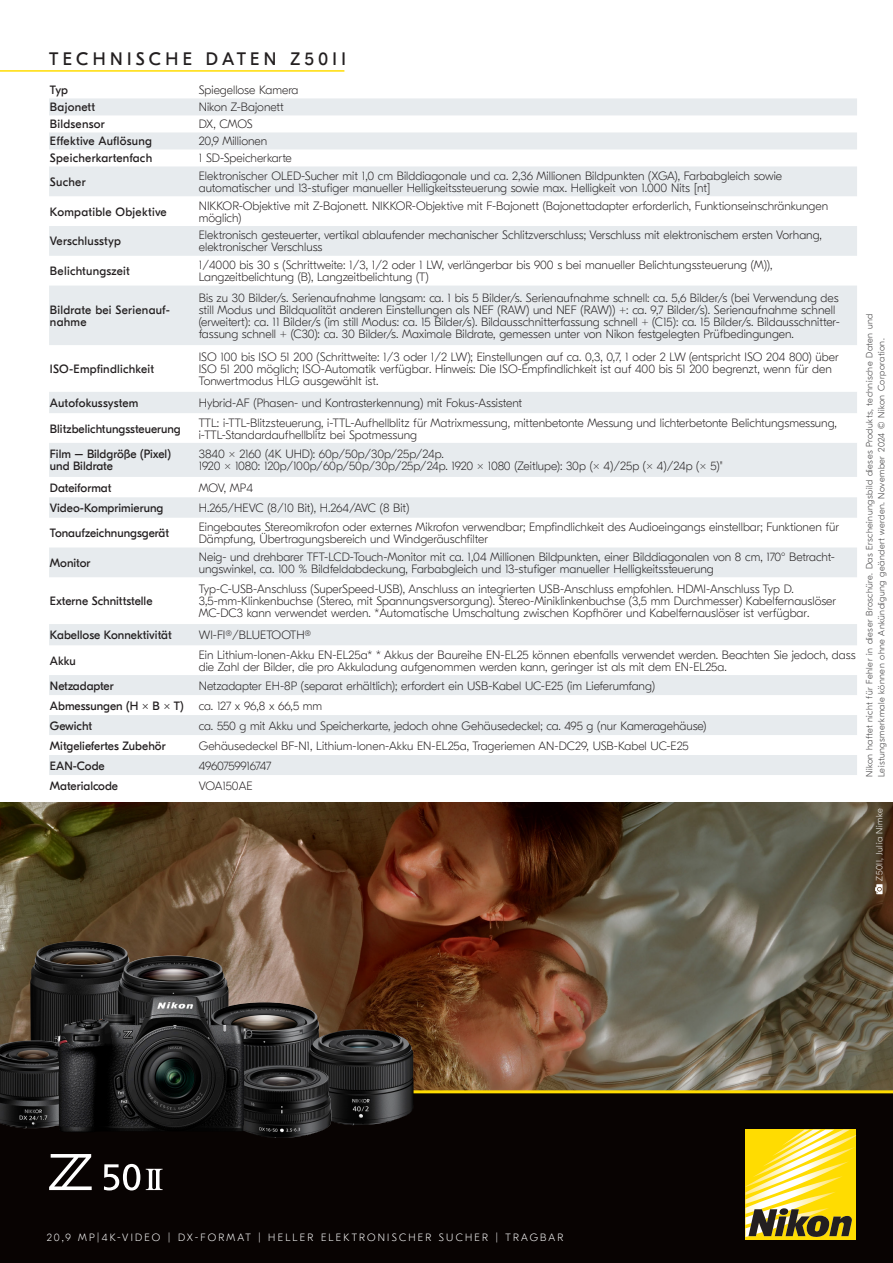
<style>
.page{position:relative;width:893px;height:1263px;background:#fff}
.page>*{position:absolute;margin:0;border:0;box-sizing:border-box;transform-origin:0 0}
.t1{font:18px "GT Eesti Pro Display";letter-spacing:.24em;color:#231f20}
.t2{font:100 12px/12px "GT Eesti Pro Display";color:#231f20}
.t3{font:12px/12px "GT Eesti Pro Display";color:#231f20}
.t4{font:12px/12px "GT Eesti Pro Display";letter-spacing:.02em;color:#231f20}
.t5{font:100 12px "GT Eesti Pro Display";letter-spacing:-.025em;color:#231f20}
.t6{font:100 12px "GT Eesti Pro Display";letter-spacing:-.02em;color:#231f20}
.t7{font:100 10.5px "GT Eesti Pro Display";letter-spacing:.21em;color:#fff}
.t8{font:100 9px/12px "GT Eesti Pro Display";letter-spacing:.05em;color:#333233}
.t9{font:100 9px "GT Eesti Pro Display";letter-spacing:.05em;color:#fff}
</style>
<div class="page">
<div style="left:0;top:1090px;width:893px;height:173px;background:#080302"></div>
<img style="left:0;top:803px;width:893px;height:287px">
<div style="left:745px;top:1130px;width:111px;height:110px;background:#ffdc01"></div>
<svg style="left:745px;top:1130px;width:111px;height:107px"></svg>
<svg style="left:875px;top:884px;width:8px;height:10px"></svg>
<hr style="left:0;top:1090px;width:893px;height:3px;background:#ffdc01">
<svg style="left:49px;top:1154px;width:43px;height:36px"></svg>
<svg style="left:104px;top:1164px;width:36px;height:26px"></svg>
<svg style="left:146px;top:1169px;width:17px;height:21px"></svg>
<img style="left:30px;top:941px;width:104px;height:99px">
<img style="left:118px;top:956px;width:110px;height:40px">
<img style="left:252px;top:1002px;width:67px;height:63px">
<img style="left:0;top:1040px;width:55px;height:88px">
<img style="left:308px;top:1029px;width:106px;height:97px">
<img style="left:247px;top:1065px;width:84px;height:73px">
<img style="left:55px;top:996px;width:197px;height:136px">
<hr style="left:0;top:70px;width:344px;height:2px;background:#ffdc01">
<svg style="left:49px;top:98px;width:808px;height:677px"></svg>
<p class="t1" style="left:49px;top:49px;width:298px">TECHNISCHE DATEN Z50II</p>
<p class="t3" style="left:50px;top:85px;width:20px">Typ</p>
<p class="t2" style="left:199px;top:85px;width:101px">Spiegellose Kamera</p>
<p class="t4" style="left:50px;top:102px;width:47px">Bajonett</p>
<p class="t2" style="left:199px;top:102px;width:86px">Nikon Z-Bajonett</p>
<p class="t4" style="left:50px;top:119px;width:56px">Bildsensor</p>
<p class="t2" style="left:199px;top:119px;width:55px">DX, CMOS</p>
<p class="t4" style="left:50px;top:136px;width:104px">Effektive Auflösung</p>
<p class="t2" style="left:199px;top:136px;width:70px">20,9 Millionen</p>
<p class="t4" style="left:50px;top:153px;width:104px">Speicherkartenfach</p>
<p class="t2" style="left:199px;top:153px;width:95px">1 SD-Speicherkarte</p>
<p class="t3" style="left:50px;top:176px;width:37px">Sucher</p>
<p class="t2" style="left:199px;top:170px;width:585px">Elektronischer OLED-Sucher mit 1,0 cm Bilddiagonale und ca. 2,36 Millionen Bildpunkten (XGA), Farbabgleich sowie automatischer und 13-stufiger manueller Helligkeitssteuerung sowie max. Helligkeit von 1.000 Nits [nt]</p>
<p class="t4" style="left:50px;top:206px;width:118px">Kompatible Objektive</p>
<p class="t2" style="left:199px;top:200px;width:631px">NIKKOR-Objektive mit Z-Bajonett. NIKKOR-Objektive mit F-Bajonett (Bajonettadapter erforderlich, Funktionseinschränkungen möglich)</p>
<p class="t4" style="left:50px;top:236px;width:73px">Verschlusstyp</p>
<p class="t2" style="left:199px;top:230px;width:625px">Elektronisch gesteuerter, vertikal ablaufender mechanischer Schlitzverschluss; Verschluss mit elektronischem ersten Vorhang, elektronischer Verschluss</p>
<p class="t4" style="left:50px;top:265px;width:81px">Belichtungszeit</p>
<p class="t2" style="left:199px;top:259px;width:575px">1/4000 bis 30 s (Schrittweite: 1/3, 1/2 oder 1 LW, verlängerbar bis 900 s bei manueller Belichtungssteuerung (M)),<br>Langzeitbelichtung (B), Langzeitbelichtung (T)</p>
<p class="t4" style="left:50px;top:304px;width:122px">Bildrate bei Serienauf&shy;nahme</p>
<p class="t2" style="left:199px;top:292px;width:643px">Bis zu 30 Bilder/s. Serienaufnahme langsam: ca. 1 bis 5 Bilder/s. Serienaufnahme schnell: ca. 5,6 Bilder/s (bei Verwendung des still Modus und Bildqualität anderen Einstellungen als NEF (RAW) und NEF (RAW)) +: ca. 9,7 Bilder/s). Serienaufnahme schnell (erweitert): ca. 11 Bilder/s (im still Modus: ca. 15 Bilder/s). Bildausschnitterfassung schnell + (C15): ca. 15 Bilder/s. Bildausschnitter&shy;fassung schnell + (C30): ca. 30 Bilder/s. Maximale Bildrate, gemessen unter von Nikon festgelegten Prüfbedingungen.</p>
<p class="t4" style="left:50px;top:363px;width:106px">ISO-Empfindlichkeit</p>
<p class="t2" style="left:199px;top:351px;width:641px">ISO 100 bis ISO 51 200 (Schrittweite: 1/3 oder 1/2 LW); Einstellungen auf ca. 0,3, 0,7, 1 oder 2 LW (entspricht ISO 204 800) über<br>ISO 51 200 möglich; ISO-Automatik verfügbar. Hinweis: Die ISO-Empfindlichkeit ist auf 400 bis 51 200 begrenzt, wenn für den<br>Tonwertmodus HLG ausgewählt ist.</p>
<p class="t3" style="left:50px;top:397px;width:90px">Autofokussystem</p>
<p class="t2" style="left:199px;top:397px;width:325px">Hybrid-AF (Phasen- und Kontrasterkennung) mit Fokus-Assistent</p>
<p class="t3" style="left:50px;top:423px;width:132px">Blitzbelichtungssteuerung</p>
<p class="t2" style="left:199px;top:417px;width:640px">TTL: i-TTL-Blitzsteuerung, i-TTL-Aufhellblitz für Matrixmessung, mittenbetonte Messung und lichterbetonte Belichtungsmessung, i-TTL-Standardaufhellblitz bei Spotmessung</p>
<p class="t3" style="left:50px;top:449px;width:122px">Film – Bildgröße (Pixel) und Bildrate</p>
<p class="t2" style="left:199px;top:448px;width:526px">3840 × 2160 (4K UHD): 60p/50p/30p/25p/24p.<br>1920 × 1080: 120p/100p/60p/50p/30p/25p/24p. 1920 × 1080 (Zeitlupe): 30p (× 4)/25p (× 4)/24p (× 5)"</p>
<p class="t3" style="left:50px;top:482px;width:63px">Dateiformat</p>
<p class="t2" style="left:199px;top:482px;width:56px">MOV, MP4</p>
<p class="t3" style="left:50px;top:502px;width:115px">Video-Komprimierung</p>
<p class="t2" style="left:199px;top:502px;width:212px">H.265/HEVC (8/10 Bit), H.264/AVC (8 Bit)</p>
<p class="t3" style="left:50px;top:527px;width:121px">Tonaufzeichnungsgerät</p>
<p class="t2" style="left:199px;top:521px;width:642px">Eingebautes Stereomikrofon oder externes Mikrofon verwendbar; Empfindlichkeit des Audioeingangs einstellbar; Funktionen für<br>Dämpfung, Übertragungsbereich und Windgeräuschfilter</p>
<p class="t3" style="left:50px;top:557px;width:42px">Monitor</p>
<p class="t2" style="left:199px;top:551px;width:638px">Neig- und drehbarer TFT-LCD-Touch-Monitor mit ca. 1,04 Millionen Bildpunkten, einer Bilddiagonalen von 8 cm, 170° Betracht&shy;ungswinkel, ca. 100 % Bildfeldabdeckung, Farbabgleich und 13-stufiger manueller Helligkeitssteuerung</p>
<p class="t3" style="left:50px;top:595px;width:104px">Externe Schnittstelle</p>
<p class="t2" style="left:199px;top:583px;width:639px">Typ-C-USB-Anschluss (SuperSpeed-USB), Anschluss an integrierten USB-Anschluss empfohlen. HDMI-Anschluss Typ D.<br>3,5-mm-Klinkenbuchse (Stereo, mit Spannungsversorgung). Stereo-Miniklinkenbuchse (3,5 mm Durchmesser) Kabelfernauslöser<br>MC-DC3 kann verwendet werden. *Automatische Umschaltung zwischen Kopfhörer und Kabelfernauslöser ist verfügbar.</p>
<p class="t3" style="left:50px;top:629px;width:123px">Kabellose Konnektivität</p>
<p class="t2" style="left:199px;top:629px;width:114px">WI-FI®/BLUETOOTH®</p>
<p class="t3" style="left:50px;top:655px;width:27px">Akku</p>
<p class="t2" style="left:199px;top:649px;width:658px">Ein Lithium-Ionen-Akku EN-EL25a* * Akkus der Baureihe EN-EL25 können ebenfalls verwendet werden. Beachten Sie jedoch, dass die Zahl der Bilder, die pro Akkuladung aufgenommen werden kann, geringer ist als mit dem EN-EL25a.</p>
<p class="t3" style="left:50px;top:680px;width:65px">Netzadapter</p>
<p class="t2" style="left:199px;top:680px;width:458px">Netzadapter EH-8P (separat erhältlich); erfordert ein USB-Kabel UC-E25 (im Lieferumfang)</p>
<p class="t3" style="left:50px;top:700px;width:135px">Abmessungen (H × B × T)</p>
<p class="t2" style="left:199px;top:700px;width:125px">ca. 127 x 96,8 x 66,5 mm</p>
<p class="t3" style="left:50px;top:720px;width:44px">Gewicht</p>
<p class="t2" style="left:199px;top:720px;width:509px">ca. 550 g mit Akku und Speicherkarte, jedoch ohne Gehäusedeckel; ca. 495 g (nur Kameragehäuse)</p>
<p class="t3" style="left:50px;top:740px;width:117px">Mitgeliefertes Zubehör</p>
<p class="t2" style="left:199px;top:740px;width:492px">Gehäusedeckel BF-N1, Lithium-Ionen-Akku EN-EL25a, Trageriemen AN-DC29, USB-Kabel UC-E25</p>
<p class="t3" style="left:50px;top:760px;width:56px">EAN-Code</p>
<p class="t5" style="left:199px;top:759px;width:74px">4960759916747</p>
<p class="t3" style="left:50px;top:780px;width:70px">Materialcode</p>
<p class="t6" style="left:199px;top:779px;width:55px">VOA150AE</p>
<p class="t8" style="left:864px;top:777px;width:465px;rotate:-90deg">Nikon haftet nicht für Fehler in dieser Broschüre. Das Erscheinungsbild dieses Produkts, technische Daten und<br>Leistungsmerkmale können ohne Ankündigung geändert werden. November 2024 © Nikon Corporation.</p>
<p class="t9" style="left:874px;top:880px;width:74px;rotate:-90deg">Z50II, Julia Nimke</p>
<p class="t7" style="left:47px;top:1231px;width:518px">20,9 MP|4K-VIDEO | DX-FORMAT | HELLER ELEKTRONISCHER SUCHER | TRAGBAR</p>
</div>
